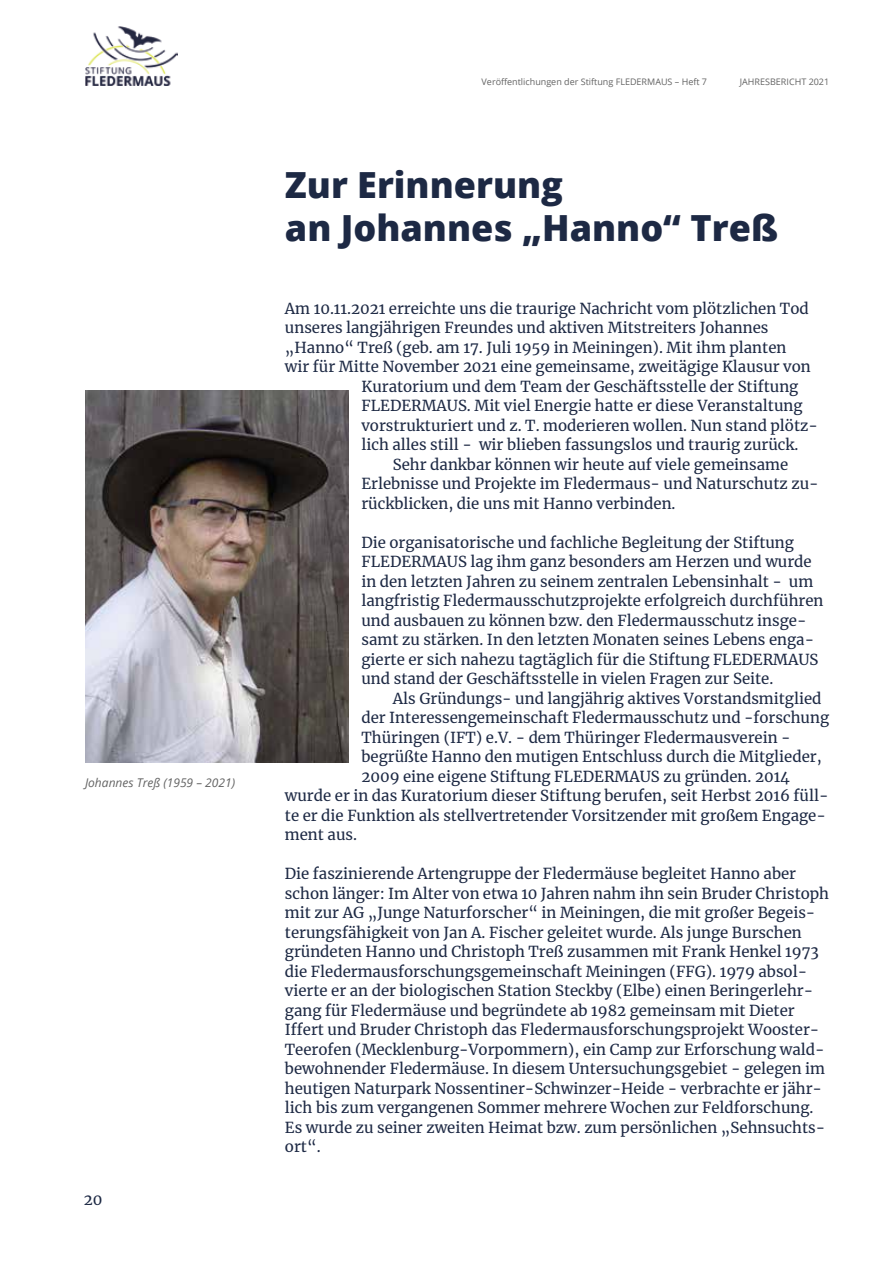
<style>
.page{position:relative;width:893px;height:1263px;background:#fff}
.page>*{position:absolute;margin:0;border:0;box-sizing:border-box;transform-origin:0 0}
.t1{font:800 36px/43.2px "Open Sans";color:#1d2944}
.t2{font:15px/19.5px "Merriweather";color:#1d2944}
.t3{font:italic 12px "Open Sans";color:#636363}
.t4{font:9px "Open Sans";color:#636363}
</style>
<div class="page">
<img style="left:85px;top:27px;width:93px;height:58px">
<img style="left:85px;top:391px;width:264px;height:372px">
<p class="t3" style="left:85px;top:775px;width:152px">Johannes Treß (1959 – 2021)</p>
<p class="t2" style="left:84px;top:1190px;width:20px">20</p>
<p class="t4" style="left:482px;top:75px;width:227px">Veröffentlichungen der Stiftung FLEDERMAUS – Heft 7</p>
<p class="t4" style="left:740px;top:75px;width:91px">JAHRESBERICHT 2021</p>
<h1 class="t1" style="left:285px;top:161px;width:495px">Zur Erinnerung<br>an Johannes „Hanno“ Treß</h1>
<p class="t2" style="left:285px;top:298px;width:525px">Am 10.11.2021 erreichte uns die traurige Nachricht vom plötzlichen Tod</p>
<p class="t2" style="left:285px;top:317px;width:485px">unseres langjährigen Freundes und aktiven Mitstreiters Johannes</p>
<p class="t2" style="left:285px;top:337px;width:503px">„Hanno“ Treß (geb. am 17. Juli 1959 in Meiningen). Mit ihm planten</p>
<p class="t2" style="left:285px;top:356px;width:527px">wir für Mitte November 2021 eine gemeinsame, zweitägige Klausur von</p>
<p class="t2" style="left:361px;top:376px;width:438px">Kuratorium und dem Team der Geschäftsstelle der Stiftung</p>
<p class="t2" style="left:361px;top:395px;width:443px">FLEDERMAUS. Mit viel Energie hatte er diese Veranstaltung</p>
<p class="t2" style="left:361px;top:415px;width:458px">vorstrukturiert und z. T. moderieren wollen. Nun stand plötz-</p>
<p class="t2" style="left:361px;top:434px;width:439px">lich alles still - wir blieben fassungslos und traurig zurück.</p>
<p class="t2" style="left:393px;top:454px;width:397px">Sehr dankbar können wir heute auf viele gemeinsame</p>
<p class="t2" style="left:361px;top:473px;width:459px">Erlebnisse und Projekte im Fledermaus- und Naturschutz zu-</p>
<p class="t2" style="left:361px;top:493px;width:316px">rückblicken, die uns mit Hanno verbinden.</p>
<p class="t2" style="left:361px;top:532px;width:464px">Die organisatorische und fachliche Begleitung der Stiftung FLEDERMAUS lag ihm ganz besonders am Herzen und wurde in den letzten Jahren zu seinem zentralen Lebensinhalt - um langfristig Fledermausschutzprojekte erfolgreich durchführen und ausbauen zu können bzw. den Fledermausschutz insge&shy;samt zu stärken. In den letzten Monaten seines Lebens enga&shy;gierte er sich nahezu tagtäglich für die Stiftung FLEDERMAUS und stand der Geschäftsstelle in vielen Fragen zur Seite.</p>
<p class="t2" style="left:393px;top:688px;width:430px">Als Gründungs- und langjährig aktives Vorstandsmitglied</p>
<p class="t2" style="left:361px;top:707px;width:469px">der Interessengemeinschaft Fledermausschutz und -forschung</p>
<p class="t2" style="left:361px;top:727px;width:431px">Thüringen (IFT) e.V. - dem Thüringer Fledermausverein -</p>
<p class="t2" style="left:361px;top:746px;width:462px">begrüßte Hanno den mutigen Entschluss durch die Mitglieder,</p>
<p class="t2" style="left:361px;top:766px;width:430px">2009 eine eigene Stiftung FLEDERMAUS zu gründen. 2014</p>
<p class="t2" style="left:285px;top:785px;width:545px">wurde er in das Kuratorium dieser Stiftung berufen, seit Herbst 2016 füll-</p>
<p class="t2" style="left:285px;top:805px;width:542px">te er die Funktion als stellvertretender Vorsitzender mit großem Engage-</p>
<p class="t2" style="left:285px;top:824px;width:74px">ment aus.</p>
<p class="t2" style="left:285px;top:863px;width:546px">Die faszinierende Artengruppe der Fledermäuse begleitet Hanno aber schon länger: Im Alter von etwa 10 Jahren nahm ihn sein Bruder Christoph mit zur AG „Junge Naturforscher“ in Meiningen, die mit großer Begeis&shy;terungsfähigkeit von Jan A. Fischer geleitet wurde. Als junge Burschen gründeten Hanno und Christoph Treß zusammen mit Frank Henkel 1973 die Fledermausforschungsgemeinschaft Meiningen (FFG). 1979 absol&shy;vierte er an der biologischen Station Steckby (Elbe) einen Beringerlehr&shy;gang für Fledermäuse und begründete ab 1982 gemeinsam mit Dieter Iffert und Bruder Christoph das Fledermausforschungsprojekt Wooster-Teerofen (Mecklenburg-Vorpommern), ein Camp zur Erforschung wald&shy;bewohnender Fledermäuse. In diesem Untersuchungsgebiet - gelegen im heutigen Naturpark Nossentiner-Schwinzer-Heide - verbrachte er jähr&shy;lich bis zum vergangenen Sommer mehrere Wochen zur Feldforschung.<br>Es wurde zu seiner zweiten Heimat bzw. zum persönlichen „Sehnsuchts&shy;ort“.</p>
</div>
